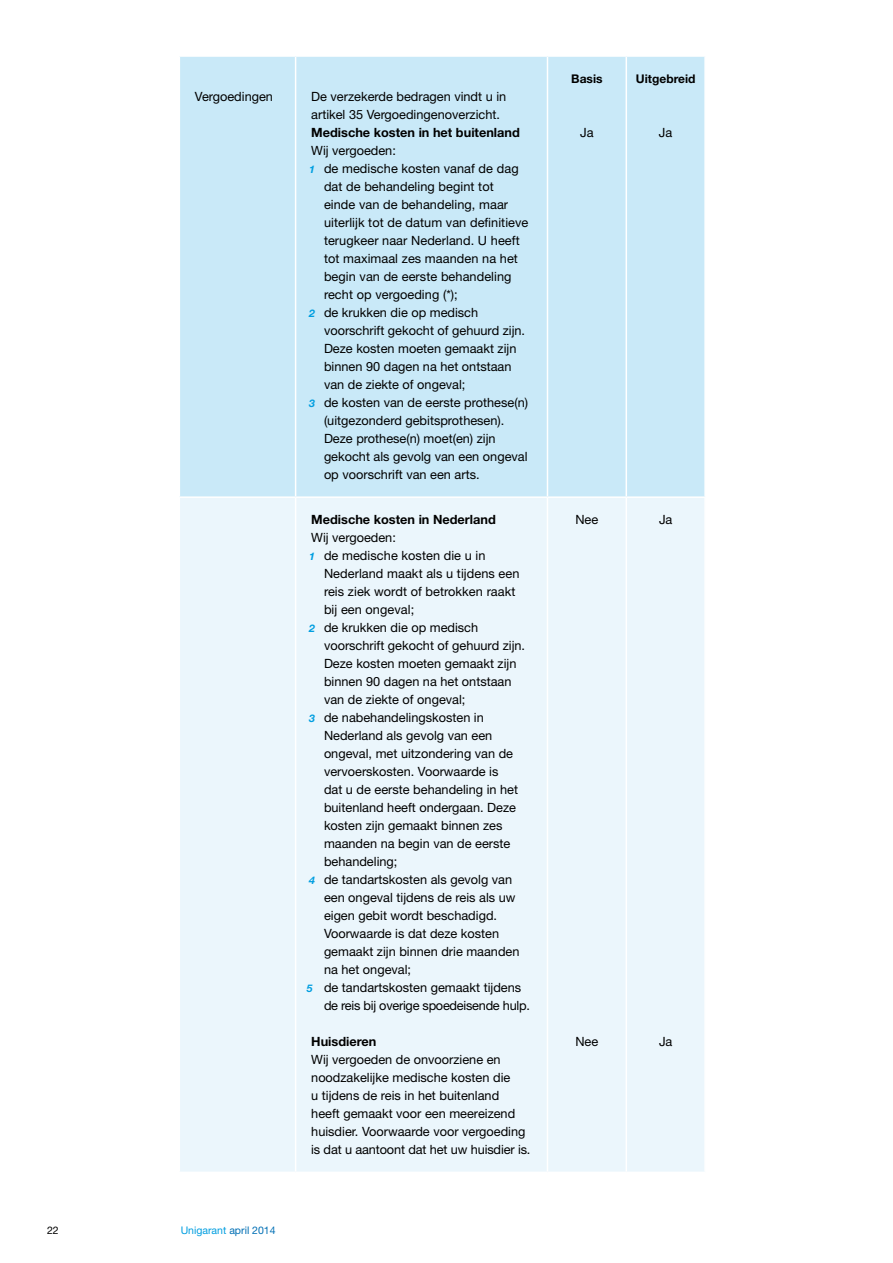
<style>
.page{position:relative;width:893px;height:1263px;background:#fff}
.page>*{position:absolute;margin:0;border:0;box-sizing:border-box;transform-origin:0 0}
.t1{font:12.75px/18px "Helvetica Neue LT Std";color:#000}
.t2{font:700 12.75px "Helvetica Neue LT Std";color:#000}
.t3{font:12.75px "Helvetica Neue LT Std";letter-spacing:-.02em;color:#000}
.t4{font:700 12px "Helvetica Neue LT Std";color:#000}
.t5{font:10.5px "Helvetica Neue";color:#009ee0}
.t6{font:10.5px "Helvetica Neue";color:#000}
.s1{font-family:"Helvetica Neue";font-weight:700;font-style:italic;font-size:10.5px;color:#009ee0}
.s2{color:#006fb4}
</style>
<div class="page">
<div style="left:180px;top:57px;width:524px;height:439px;background:#c9e9f8"></div>
<div style="left:180px;top:498px;width:524px;height:673px;background:#ebf6fc"></div>
<hr style="left:626px;top:57px;width:1px;height:439px;background:#fff">
<hr style="left:295px;top:57px;width:1px;height:439px;background:#fff">
<hr style="left:547px;top:57px;width:1px;height:439px;background:#fff">
<hr style="left:295px;top:498px;width:1px;height:673px;background:#fff">
<hr style="left:547px;top:498px;width:1px;height:673px;background:#fff">
<hr style="left:626px;top:498px;width:1px;height:673px;background:#fff">
<p class="t1" style="left:195px;top:87px;width:80px">Vergoedingen</p>
<p class="t1" style="left:311px;top:87px;width:197px">De verzekerde bedragen vindt u in artikel 35 Vergoedingenoverzicht.</p>
<p class="t2" style="left:311px;top:125px;width:210px">Medische kosten in het buitenland</p>
<p class="t1" style="left:311px;top:141px;width:86px">Wij vergoeden:</p>
<p class="t1" style="left:309px;top:159px;width:211px"><span class="s1">1</span> de medische kosten vanaf de dag</p>
<p class="t1" style="left:324px;top:177px;width:171px">dat de behandeling begint tot</p>
<p class="t1" style="left:324px;top:195px;width:186px">einde van de behandeling, maar</p>
<p class="t1" style="left:324px;top:213px;width:206px">uiterlijk tot de datum van definitieve</p>
<p class="t1" style="left:324px;top:231px;width:197px">terugkeer naar Nederland. U heeft</p>
<p class="t1" style="left:324px;top:249px;width:195px">tot maximaal zes maanden na het</p>
<p class="t1" style="left:324px;top:267px;width:189px">begin van de eerste behandeling</p>
<p class="t1" style="left:324px;top:285px;width:135px">recht op vergoeding (*);</p>
<p class="t1" style="left:309px;top:303px;width:171px"><span class="s1">2</span> de krukken die op medisch</p>
<p class="t1" style="left:324px;top:321px;width:203px">voorschrift gekocht of gehuurd zijn.</p>
<p class="t1" style="left:324px;top:339px;width:194px">Deze kosten moeten gemaakt zijn</p>
<p class="t1" style="left:324px;top:357px;width:189px">binnen 90 dagen na het ontstaan</p>
<p class="t1" style="left:324px;top:375px;width:143px">van de ziekte of ongeval;</p>
<p class="t1" style="left:309px;top:393px;width:220px"><span class="s1">3</span> de kosten van de eerste prothese(n)</p>
<p class="t1" style="left:324px;top:411px;width:182px">(uitgezonderd gebitsprothesen).</p>
<p class="t1" style="left:324px;top:429px;width:173px">Deze prothese(n) moet(en) zijn</p>
<p class="t1" style="left:324px;top:447px;width:205px">gekocht als gevolg van een ongeval</p>
<p class="t1" style="left:324px;top:465px;width:157px">op voorschrift van een arts.</p>
<p class="t6" style="left:47px;top:1224px;width:13px">22</p>
<p class="t5" style="left:181px;top:1224px;width:96px">Unigarant <span class="s2">april 2014</span></p>
<p class="t2" style="left:311px;top:512px;width:186px">Medische kosten in Nederland</p>
<p class="t1" style="left:311px;top:529px;width:86px">Wij vergoeden:</p>
<p class="t1" style="left:309px;top:547px;width:178px"><span class="s1">1</span> de medische kosten die u in</p>
<p class="t1" style="left:324px;top:565px;width:197px">Nederland maakt als u tijdens een</p>
<p class="t1" style="left:324px;top:583px;width:193px">reis ziek wordt of betrokken raakt</p>
<p class="t1" style="left:324px;top:601px;width:92px">bij een ongeval;</p>
<p class="t1" style="left:309px;top:619px;width:171px"><span class="s1">2</span> de krukken die op medisch</p>
<p class="t1" style="left:324px;top:637px;width:203px">voorschrift gekocht of gehuurd zijn.</p>
<p class="t1" style="left:324px;top:655px;width:194px">Deze kosten moeten gemaakt zijn</p>
<p class="t1" style="left:324px;top:673px;width:189px">binnen 90 dagen na het ontstaan</p>
<p class="t1" style="left:324px;top:691px;width:143px">van de ziekte of ongeval;</p>
<p class="t1" style="left:309px;top:709px;width:176px"><span class="s1">3</span> de nabehandelingskosten in</p>
<p class="t1" style="left:324px;top:727px;width:170px">Nederland als gevolg van een</p>
<p class="t1" style="left:324px;top:745px;width:191px">ongeval, met uitzondering van de</p>
<p class="t1" style="left:324px;top:763px;width:176px">vervoerskosten. Voorwaarde is</p>
<p class="t1" style="left:324px;top:781px;width:196px">dat u de eerste behandeling in het</p>
<p class="t1" style="left:324px;top:799px;width:194px">buitenland heeft ondergaan. Deze</p>
<p class="t1" style="left:324px;top:817px;width:180px">kosten zijn gemaakt binnen zes</p>
<p class="t1" style="left:324px;top:835px;width:188px">maanden na begin van de eerste</p>
<p class="t1" style="left:324px;top:853px;width:75px">behandeling;</p>
<p class="t1" style="left:309px;top:871px;width:205px"><span class="s1">4</span> de tandartskosten als gevolg van</p>
<p class="t1" style="left:324px;top:889px;width:193px">een ongeval tijdens de reis als uw</p>
<p class="t1" style="left:324px;top:907px;width:175px">eigen gebit wordt beschadigd.</p>
<p class="t1" style="left:324px;top:925px;width:177px">Voorwaarde is dat deze kosten</p>
<p class="t1" style="left:324px;top:943px;width:197px">gemaakt zijn binnen drie maanden</p>
<p class="t1" style="left:324px;top:961px;width:89px">na het ongeval;</p>
<p class="t1" style="left:307px;top:979px;width:216px"><span class="s1">5</span> de tandartskosten gemaakt tijdens</p>
<p class="t3" style="left:324px;top:998px;width:207px">de reis bij overige spoedeisende hulp.</p>
<p class="t2" style="left:311px;top:1034px;width:67px">Huisdieren</p>
<p class="t1" style="left:311px;top:1051px;width:221px">Wij vergoeden de onvoorziene en noodzakelijke medische kosten die<br>u tijdens de reis in het buitenland heeft gemaakt voor een meereizend huisdier. Voorwaarde voor vergoeding is dat u aantoont dat het uw huisdier is.</p>
<p class="t4" style="left:571px;top:71px;width:33px">Basis</p>
<p class="t1" style="left:580px;top:123px;width:15px">Ja</p>
<p class="t4" style="left:636px;top:71px;width:61px">Uitgebreid</p>
<p class="t1" style="left:659px;top:123px;width:15px">Ja</p>
<p class="t1" style="left:575px;top:511px;width:24px">Nee</p>
<p class="t1" style="left:659px;top:511px;width:15px">Ja</p>
<p class="t1" style="left:575px;top:1033px;width:24px">Nee</p>
<p class="t1" style="left:659px;top:1033px;width:15px">Ja</p>
</div>
